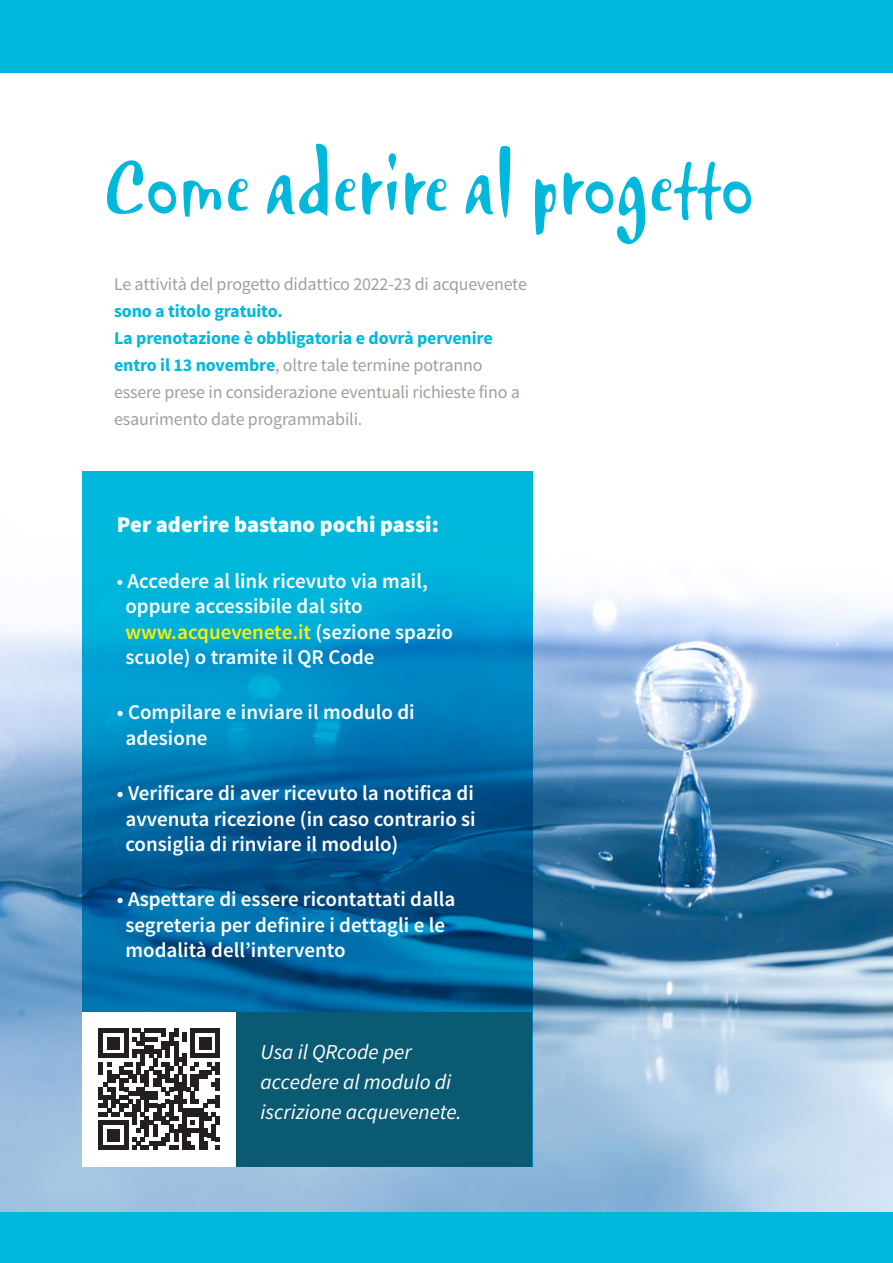
<style>
.page{position:relative;width:893px;height:1263px;background:#fff}
.page>*{position:absolute;margin:0;border:0;box-sizing:border-box;transform-origin:0 0}
.t1{font:78px "Airstream ITC";color:#00b8db;scale:.9 1}
.t2{font:900 22.5px "Source Sans Pro";color:#fff}
.t3{font:italic 21.3px/30.2px "Source Sans Pro";color:#fff}
.t4{font:600 21px/25.5px "Source Sans Pro";color:#fff}
.t5{font:18px/27px "Source Sans Pro";letter-spacing:-.01em;color:#a39e98}
.s1{font-weight:700;color:#00b8db}
.s2{font-weight:400}
.s3{color:#fff101}
</style>
<div class="page">
<div style="left:0;top:1212px;width:893px;height:51px;background:#00b8db"></div>
<div style="left:0;top:0;width:893px;height:72px;background:#00b8db"></div>
<img style="left:0;top:471px;width:893px;height:741px">
<svg style="left:82px;top:471px;width:450px;height:541px;background:#0083b6"></svg>
<div style="left:82px;top:1012px;width:155px;height:154px;background:#fff"></div>
<svg style="left:99px;top:1029px;width:121px;height:120px"></svg>
<div style="left:237px;top:1012px;width:295px;height:154px;background:#0b5a73"></div>
<p class="t1" style="left:103px;top:133px;width:724px">Come aderire al progetto</p>
<p class="t5" style="left:114px;top:271px;width:414px">Le attività del progetto didattico 2022-23 di acquevenete <span class="s1">sono a titolo gratuito.</span></p>
<p class="t5" style="left:114px;top:325px;width:408px"><span class="s1">La prenotazione è obbligatoria e dovrà pervenire entro il 13 novembre</span>, oltre tale termine potranno essere prese in considerazione eventuali richieste fino a esaurimento date programmabili.</p>
<p class="t2" style="left:117px;top:509px;width:323px">Per aderire bastano pochi passi:</p>
<p class="t4" style="left:125px;top:568px;width:329px;text-indent:-9px"><span class="s2">•</span> Accedere al link ricevuto via mail, oppure accessibile dal sito <span class="s3">www.acquevenete.it</span> (sezione spazio scuole) o tramite il QR Code</p>
<p class="t4" style="left:125px;top:700px;width:291px;text-indent:-9px">• Compilare e inviare il modulo di adesione</p>
<p class="t4" style="left:125px;top:781px;width:352px;text-align:justify;text-indent:-9px">• Verificare di aver ricevuto la notifica di avvenuta ricezione (in caso contrario si consiglia di rinviare il modulo)</p>
<p class="t4" style="left:125px;top:887px;width:331px;text-indent:-9px">• Aspettare di essere ricontattati dalla segreteria per definire i dettagli e le modalità dell’intervento</p>
<p class="t3" style="left:261px;top:1037px;width:203px">Usa il QRcode per accedere al modulo di iscrizione acquevenete.</p>
</div>
